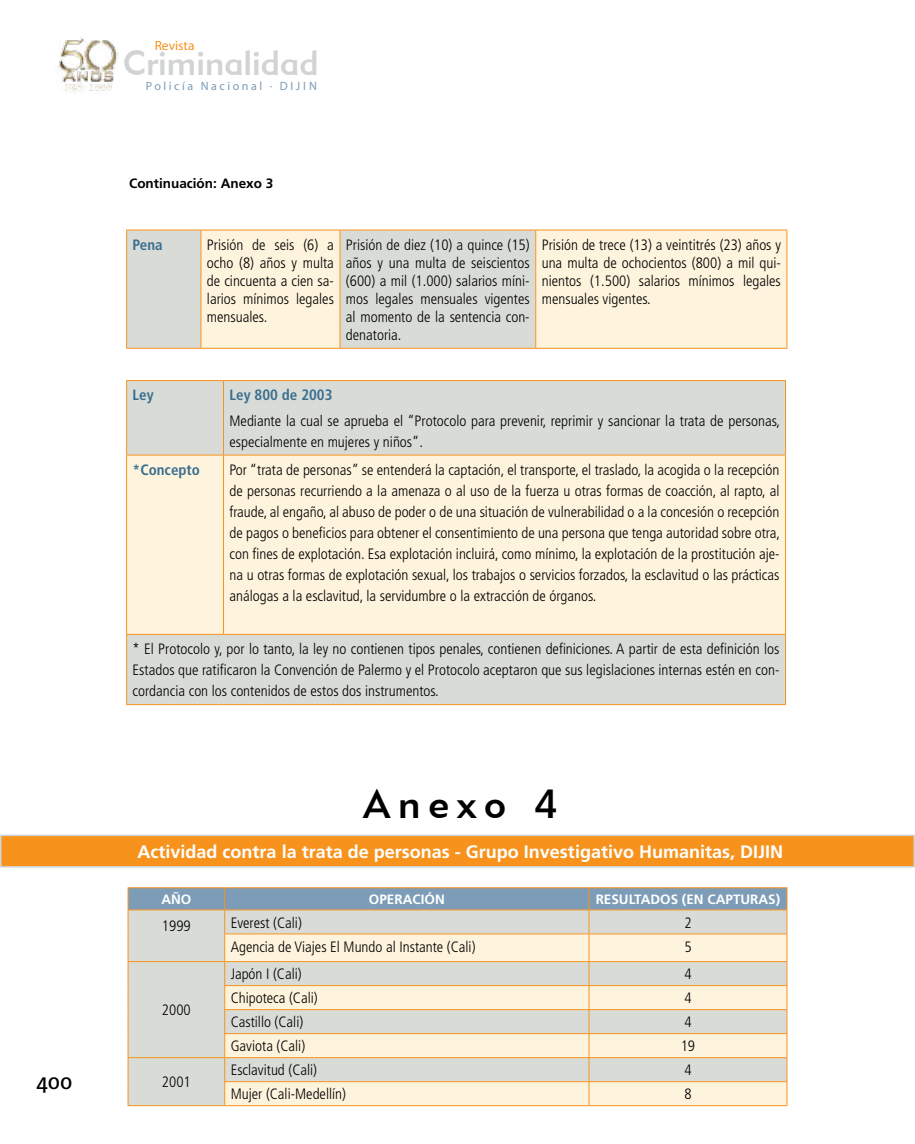
<style>
.page{position:relative;width:915px;height:1144px;background:#fff}
.page>*{position:absolute;margin:0;border:0;box-sizing:border-box;transform-origin:0 0}
.t1{font:40.5px "Geometric 415 BT Medium A";color:#000}
.t2{font:34.5px "Geometric 415 BT Medium A";color:#d1d3d4}
.t3{font:21px "Formata Regular SC";color:#000}
.t4{font:700 18px "Frutiger";color:#fff}
.t5{font:300 condensed 15px/18px "Frutiger LT Std";color:#000;text-align:justify}
.t6{font:700 condensed 15px "Frutiger LT Std";color:#3a6e8f}
.t7{font:700 13.5px "Frutiger LT Std";color:#fff}
.t8{font:700 13.5px "Frutiger LT Std";color:#000}
.t9{font:13.35px "Myriad";color:#f7931d}
.t10{font:12px "Myriad";letter-spacing:.21em;color:#7c9cb7}
</style>
<div class="page">
<img style="left:55px;top:38px;width:64px;height:55px">
<div style="left:127px;top:231px;width:73px;height:117px;background:#d9dcd6"></div>
<svg style="left:201px;top:231px;width:585px;height:117px;background:#f1ead9"></svg>
<hr style="left:126px;top:230px;width:75px;height:1px;background:#f7931d">
<hr style="left:126px;top:230px;width:1px;height:118px;background:#f7931d">
<hr style="left:201px;top:230px;width:139px;height:1px;background:#f7931d">
<hr style="left:200px;top:230px;width:1px;height:118px;background:#f7931d">
<hr style="left:340px;top:230px;width:195px;height:1px;background:#f7931d">
<hr style="left:339px;top:230px;width:1px;height:118px;background:#f7931d">
<hr style="left:535px;top:230px;width:252px;height:1px;background:#f7931d">
<hr style="left:535px;top:230px;width:1px;height:118px;background:#f7931d">
<hr style="left:786px;top:230px;width:1px;height:118px;background:#f7931d">
<hr style="left:126px;top:348px;width:75px;height:1px;background:#f7931d">
<hr style="left:201px;top:348px;width:139px;height:1px;background:#f7931d">
<hr style="left:340px;top:348px;width:195px;height:1px;background:#f7931d">
<hr style="left:535px;top:348px;width:252px;height:1px;background:#f7931d">
<div style="left:127px;top:381px;width:657px;height:323px;background:#d9dcd6"></div>
<div style="left:127px;top:456px;width:657px;height:178px;background:#fef3dc"></div>
<hr style="left:126px;top:380px;width:97px;height:1px;background:#f7931d">
<hr style="left:126px;top:381px;width:1px;height:74px;background:#f7931d">
<hr style="left:223px;top:380px;width:562px;height:1px;background:#f7931d">
<hr style="left:223px;top:381px;width:1px;height:74px;background:#f7931d">
<hr style="left:784px;top:381px;width:1px;height:74px;background:#f7931d">
<hr style="left:126px;top:455px;width:97px;height:1px;background:#f7931d">
<hr style="left:126px;top:455px;width:1px;height:179px;background:#f7931d">
<hr style="left:223px;top:455px;width:562px;height:1px;background:#f7931d">
<hr style="left:223px;top:455px;width:1px;height:179px;background:#f7931d">
<hr style="left:784px;top:455px;width:1px;height:179px;background:#f7931d">
<hr style="left:126px;top:634px;width:97px;height:1px;background:#f7931d">
<hr style="left:126px;top:635px;width:1px;height:69px;background:#f7931d">
<hr style="left:223px;top:634px;width:562px;height:1px;background:#f7931d">
<hr style="left:784px;top:635px;width:1px;height:69px;background:#f7931d">
<hr style="left:126px;top:704px;width:97px;height:1px;background:#f7931d">
<hr style="left:223px;top:704px;width:562px;height:1px;background:#f7931d">
<div style="left:1px;top:835px;width:912px;height:32px;background:#f7931d"></div>
<div style="left:0;top:834px;width:914px;height:33px;border:2px solid #d1d3d4"></div>
<hr style="left:128px;top:1105px;width:97px;height:1px;background:#f7931d">
<hr style="left:225px;top:1105px;width:363px;height:1px;background:#f7931d">
<hr style="left:588px;top:1105px;width:199px;height:1px;background:#f7931d">
<hr style="left:128px;top:887px;width:97px;height:1px;background:#f7931d">
<hr style="left:225px;top:887px;width:363px;height:1px;background:#f7931d">
<hr style="left:588px;top:887px;width:199px;height:1px;background:#f7931d">
<svg style="left:128px;top:888px;width:659px;height:217px;background:#dfdbce"></svg>
<hr style="left:128px;top:909px;width:97px;height:1px;background:#f7931d">
<hr style="left:225px;top:909px;width:363px;height:1px;background:#f7931d">
<hr style="left:588px;top:909px;width:199px;height:1px;background:#f7931d">
<h3 class="t3" style="left:36px;top:1069px;width:37px">400</h3>
<p class="t9" style="left:155px;top:39px;width:41px">Revista</p>
<h2 class="t2" style="left:123px;top:41px;width:197px">criminalidad</h2>
<p class="t10" style="left:146px;top:80px;width:173px">Policía Nacional · DIJIN</p>
<p class="t8" style="left:129px;top:175px;width:146px">Continuación: Anexo 3</p>
<p class="t6" style="left:133px;top:236px;width:32px">Pena</p>
<p class="t5" style="left:207px;top:236px;width:128px">Prisión de seis (6) a ocho (8) años y multa de cincuenta a cien sa&shy;larios mínimos legales mensuales.</p>
<p class="t5" style="left:346px;top:236px;width:185px">Prisión de diez (10) a quince (15) años y una multa de seiscientos (600) a mil (1.000) salarios míni&shy;mos legales mensuales vigentes al momento de la sentencia con&shy;denatoria.</p>
<p class="t5" style="left:541px;top:236px;width:241px">Prisión de trece (13) a veintitrés (23) años y una multa de ochocientos (800) a mil qui&shy;nientos (1.500) salarios mínimos legales mensuales vigentes.</p>
<p class="t6" style="left:133px;top:386px;width:23px">Ley</p>
<p class="t6" style="left:229px;top:386px;width:104px">Ley 800 de 2003</p>
<p class="t5" style="left:229px;top:410px;width:552px;line-height:21px">Mediante la cual se aprueba el “Protocolo para prevenir, reprimir y sancionar la trata de personas, especialmente en mujeres y niños”.</p>
<p class="t6" style="left:133px;top:461px;width:69px">*Concepto</p>
<p class="t5" style="left:229px;top:459px;width:552px;line-height:21px">Por “trata de personas” se entenderá la captación, el transporte, el traslado, la acogida o la recepción de personas recurriendo a la amenaza o al uso de la fuerza u otras formas de coacción, al rapto, al fraude, al engaño, al abuso de poder o de una situación de vulnerabilidad o a la concesión o recepción de pagos o beneficios para obtener el consentimiento de una persona que tenga autoridad sobre otra, con fines de explotación. Esa explotación incluirá, como mínimo, la explotación de la prostitución aje&shy;na u otras formas de explotación sexual, los trabajos o servicios forzados, la esclavitud o las prácticas análogas a la esclavitud, la servidumbre o la extracción de órganos.</p>
<p class="t5" style="left:133px;top:639px;width:648px;line-height:21px">* El Protocolo y, por lo tanto, la ley no contienen tipos penales, contienen definiciones. A partir de esta definición los Estados que ratificaron la Convención de Palermo y el Protocolo aceptaron que sus legislaciones internas estén en con&shy;cordancia con los contenidos de estos dos instrumentos.</p>
<h1 class="t1" style="left:363px;top:779px;width:195px">Anexo 4</h1>
<p class="t4" style="left:137px;top:841px;width:647px">Actividad contra la trata de personas - Grupo Investigativo Humanitas, DIJIN</p>
<p class="t7" style="left:161px;top:891px;width:30px">AÑO</p>
<p class="t7" style="left:369px;top:891px;width:66px">OPERACIÓN</p>
<p class="t7" style="left:595px;top:891px;width:186px">RESULTADOS (EN CAPTURAS)</p>
<p class="t5" style="left:162px;top:917px;width:30px">1999</p>
<p class="t5" style="left:231px;top:913px;width:73px">Everest (Cali)</p>
<p class="t5" style="left:684px;top:913px;width:9px">2</p>
<p class="t5" style="left:231px;top:937px;width:246px">Agencia de Viajes El Mundo al Instante (Cali)</p>
<p class="t5" style="left:684px;top:937px;width:9px">5</p>
<p class="t5" style="left:162px;top:1001px;width:30px">2000</p>
<p class="t5" style="left:162px;top:1073px;width:30px">2001</p>
<p class="t5" style="left:231px;top:965px;width:72px">Japón I (Cali)</p>
<p class="t5" style="left:684px;top:965px;width:9px">4</p>
<p class="t5" style="left:231px;top:989px;width:88px">Chipoteca (Cali)</p>
<p class="t5" style="left:684px;top:989px;width:9px">4</p>
<p class="t5" style="left:231px;top:1013px;width:74px">Castillo (Cali)</p>
<p class="t5" style="left:684px;top:1013px;width:9px">4</p>
<p class="t5" style="left:231px;top:1037px;width:76px">Gaviota (Cali)</p>
<p class="t5" style="left:680px;top:1037px;width:16px">19</p>
<p class="t5" style="left:231px;top:1061px;width:88px">Esclavitud (Cali)</p>
<p class="t5" style="left:684px;top:1061px;width:9px">4</p>
<p class="t5" style="left:231px;top:1085px;width:117px">Mujer (Cali-Medellín)</p>
<p class="t5" style="left:684px;top:1085px;width:9px">8</p>
</div>
